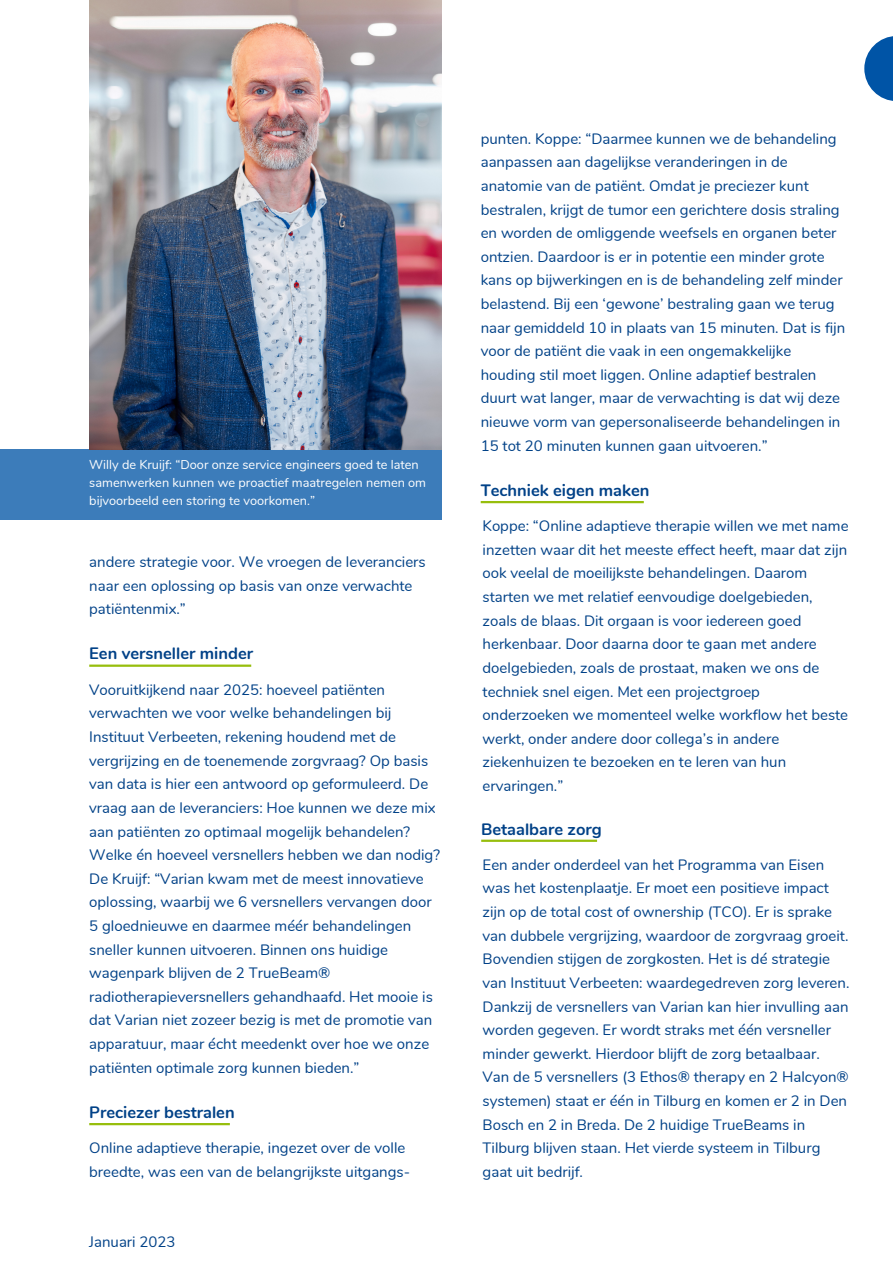
<style>
.page{position:relative;width:893px;height:1264px;background:#fff}
.page>*{position:absolute;margin:0;border:0;box-sizing:border-box;transform-origin:0 0}
.t1{font:700 16.5px "Nunito";color:#004187}
.t2{font:15px/23.5px "Nunito";color:#004187}
.t3{font:12.75px/18px "Nunito";color:#fff}
</style>
<div class="page">
<div style="left:0;top:449px;width:441px;height:70px;background:#3c7cba"></div>
<img style="left:89px;top:0;width:352px;height:450px">
<svg style="left:864px;top:36px;width:28px;height:65px;fill:#0054a6"></svg>
<hr style="left:89px;top:664px;width:162px;height:2px;background:#97be0d">
<hr style="left:480px;top:501px;width:163px;height:2px;background:#97be0d">
<hr style="left:481px;top:839px;width:116px;height:2px;background:#97be0d">
<hr style="left:89px;top:1122px;width:141px;height:3px;background:#97be0d">
<p class="t3" style="left:89px;top:456px;width:338px">Willy de Kruijf: “Door onze service engineers goed te laten samenwerken kunnen we proactief maatregelen nemen om bijvoorbeeld een storing te voorkomen.”</p>
<p class="t2" style="left:89px;top:550px;width:338px">andere strategie voor. We vroegen de leveranciers naar een oplossing op basis van onze verwachte patiëntenmix.”</p>
<p class="t1" style="left:89px;top:642px;width:165px">Een versneller minder</p>
<p class="t2" style="left:89px;top:678px;width:352px">Vooruitkijkend naar 2025: hoeveel patiënten verwachten we voor welke behandelingen bij Instituut Verbeeten, rekening houdend met de vergrijzing en de toenemende zorgvraag? Op basis van data is hier een antwoord op geformuleerd. De vraag aan de leveranciers: Hoe kunnen we deze mix aan patiënten zo optimaal mogelijk behandelen?<br>Welke én hoeveel versnellers hebben we dan nodig?<br>De Kruijf: “Varian kwam met de meest innovatieve oplossing, waarbij we 6 versnellers vervangen door 5 gloednieuwe en daarmee méér behandelingen sneller kunnen uitvoeren. Binnen ons huidige wagenpark blijven de 2 TrueBeam® radiotherapieversnellers gehandhaafd. Het mooie is dat Varian niet zozeer bezig is met de promotie van apparatuur, maar écht meedenkt over hoe we onze patiënten optimale zorg kunnen bieden.”</p>
<p class="t1" style="left:89px;top:1101px;width:147px">Preciezer bestralen</p>
<p class="t2" style="left:89px;top:1136px;width:322px">Online adaptieve therapie, ingezet over de volle breedte, was een van de belangrijkste uitgangs-</p>
<p class="t2" style="left:89px;top:1229px;width:88px">Januari 2023</p>
<p class="t2" style="left:480px;top:127px;width:366px">punten. Koppe: “Daarmee kunnen we de behandeling aanpassen aan dagelijkse veranderingen in de anatomie van de patiënt. Omdat je preciezer kunt bestralen, krijgt de tumor een gerichtere dosis straling en worden de omliggende weefsels en organen beter ontzien. Daardoor is er in potentie een minder grote kans op bijwerkingen en is de behandeling zelf minder belastend. Bij een ‘gewone’ bestraling gaan we terug naar gemiddeld 10 in plaats van 15 minuten. Dat is fijn voor de patiënt die vaak in een ongemakkelijke houding stil moet liggen. Online adaptief bestralen duurt wat langer, maar de verwachting is dat wij deze nieuwe vorm van gepersonaliseerde behandelingen in 15 tot 20 minuten kunnen gaan uitvoeren.”</p>
<p class="t1" style="left:480px;top:479px;width:170px">Techniek eigen maken</p>
<p class="t2" style="left:482px;top:514px;width:367px">Koppe: “Online adaptieve therapie willen we met name inzetten waar dit het meeste effect heeft, maar dat zijn ook veelal de moeilijkste behandelingen. Daarom starten we met relatief eenvoudige doelgebieden, zoals de blaas. Dit orgaan is voor iedereen goed herkenbaar. Door daarna door te gaan met andere doelgebieden, zoals de prostaat, maken we ons de techniek snel eigen. Met een projectgroep onderzoeken we momenteel welke workflow het beste werkt, onder andere door collega’s in andere ziekenhuizen te bezoeken en te leren van hun ervaringen.”</p>
<p class="t1" style="left:481px;top:817px;width:122px">Betaalbare zorg</p>
<p class="t2" style="left:482px;top:853px;width:368px">Een ander onderdeel van het Programma van Eisen was het kostenplaatje. Er moet een positieve impact zijn op de total cost of ownership (TCO). Er is sprake van dubbele vergrijzing, waardoor de zorgvraag groeit.<br>Bovendien stijgen de zorgkosten. Het is dé strategie van Instituut Verbeeten: waardegedreven zorg leveren.<br>Dankzij de versnellers van Varian kan hier invulling aan worden gegeven. Er wordt straks met één versneller minder gewerkt. Hierdoor blijft de zorg betaalbaar.<br>Van de 5 versnellers (3 Ethos® therapy en 2 Halcyon® systemen) staat er één in Tilburg en komen er 2 in Den Bosch en 2 in Breda. De 2 huidige TrueBeams in Tilburg blijven staan. Het vierde systeem in Tilburg gaat uit bedrijf.</p>
</div>
